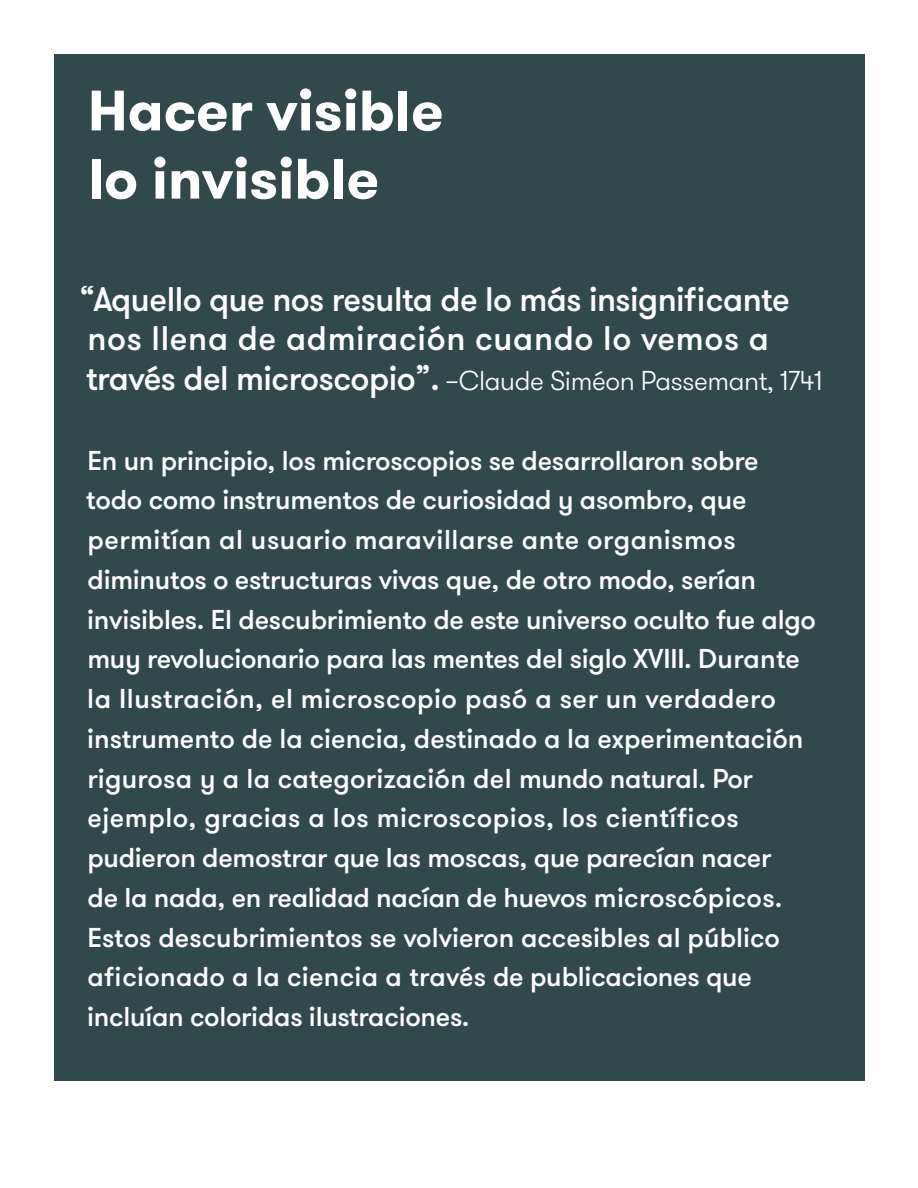
<style>
.page{position:relative;width:918px;height:1188px;background:#fff}
.page>*{position:absolute;margin:0;border:0;box-sizing:border-box;transform-origin:0 0}
.t1{font:700 56.85px/68.1px "GT Walsheim Pro";color:#fff}
.t2{font:500 34.05px/39.8px "GT Walsheim Pro";letter-spacing:-.015em;color:#fff}
.t3{font:500 27.3px/39.8px "GT Walsheim Pro";letter-spacing:-.01em;color:#fff}
.t4{font:300 27.3px "GT Walsheim Pro";letter-spacing:-.015em;color:#fff}
.s1{font-weight:500;font-size:34.05px}
</style>
<div class="page">
<div style="left:54px;top:54px;width:810px;height:1027px;background:#32494b"></div>
<h1 class="t1" style="left:88px;top:77px;width:357px">Hacer visible lo invisible</h1>
<p class="t2" style="left:80px;top:280px;width:712px">“Aquello que nos resulta de lo más insignificante nos llena de admiración cuando lo vemos a</p>
<p class="t4" style="left:86px;top:363px;width:738px"><span class="s1">través del microscopio”.</span> –Claude Siméon Passemant, 1741</p>
<p class="t3" style="left:86px;top:441px;width:731px">En un principio, los microscopios se desarrollaron sobre todo como instrumentos de curiosidad y asombro, que permitían al usuario maravillarse ante organismos diminutos o estructuras vivas que, de otro modo, serían invisibles. El descubrimiento de este universo oculto fue algo muy revolucionario para las mentes del siglo XVIII. Durante la Ilustración, el microscopio pasó a ser un verdadero instrumento de la ciencia, destinado a la experimentación rigurosa y a la categorización del mundo natural. Por ejemplo, gracias a los microscopios, los científicos pudieron demostrar que las moscas, que parecían nacer<br>de la nada, en realidad nacían de huevos microscópicos.<br>Estos descubrimientos se volvieron accesibles al público aficionado a la ciencia a través de publicaciones que incluían coloridas ilustraciones.</p>
</div>
